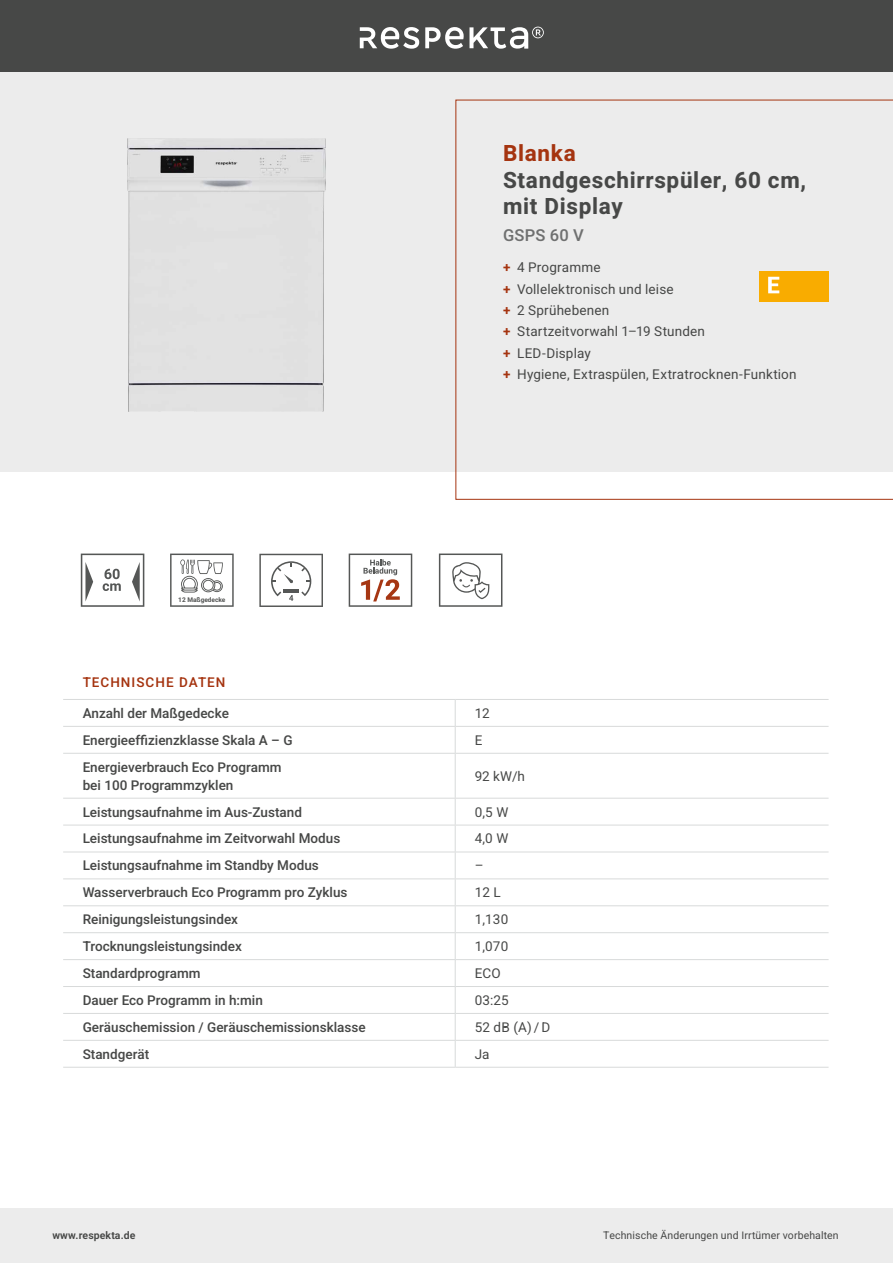
<style>
.page{position:relative;width:893px;height:1263px;background:#fff}
.page>*{position:absolute;margin:0;border:0;box-sizing:border-box;transform-origin:0 0}
.t1{font:700 22.5px/26.4px "Heebo";letter-spacing:.03em;color:#474847}
.t2{font:700 22.5px "Heebo";letter-spacing:.03em;color:#a53410}
.t3{font:500 16.5px "Heebo";letter-spacing:.01em;color:#6f7070}
.t4{font:500 13.5px/18px "Heebo";color:#474847}
.t5{font:13.5px/21.5px "Heebo";letter-spacing:.015em;color:#474847}
.t6{font:500 13.5px "Heebo";letter-spacing:.075em;color:#a53410}
.t7{font:10.5px "Heebo";letter-spacing:.01em;color:#474847}
.t8{font:600 10.5px "Heebo";letter-spacing:.01em;color:#474847}
.t9{font:700 6.45px "Heebo";color:#555756}
.s1{font-weight:600;color:#a53410}
</style>
<div class="page">
<div style="left:0;top:1208px;width:893px;height:55px;background:#ececec"></div>
<div style="left:0;top:0;width:893px;height:75px;background:#474847"></div>
<svg style="left:360px;top:27px;width:59px;height:22px"></svg>
<svg style="left:425px;top:27px;width:119px;height:22px"></svg>
<svg style="left:455px;top:700px;width:1px;height:53px"></svg>
<hr style="left:63px;top:753px;width:392px;height:1px;background:#d8dada">
<hr style="left:455px;top:753px;width:374px;height:1px;background:#d8dada">
<hr style="left:63px;top:798px;width:392px;height:1px;background:#d8dada">
<hr style="left:455px;top:798px;width:374px;height:1px;background:#d8dada">
<hr style="left:63px;top:825px;width:392px;height:1px;background:#d8dada">
<hr style="left:455px;top:825px;width:374px;height:1px;background:#d8dada">
<hr style="left:455px;top:754px;width:1px;height:44px;background:#d8dada">
<svg style="left:455px;top:799px;width:1px;height:268px"></svg>
<hr style="left:63px;top:852px;width:392px;height:1px;background:#d8dada">
<hr style="left:455px;top:852px;width:374px;height:1px;background:#d8dada">
<hr style="left:63px;top:878px;width:392px;height:1px;background:#d8dada">
<hr style="left:455px;top:878px;width:374px;height:1px;background:#d8dada">
<hr style="left:63px;top:905px;width:392px;height:1px;background:#d8dada">
<hr style="left:455px;top:905px;width:374px;height:1px;background:#d8dada">
<hr style="left:63px;top:932px;width:392px;height:1px;background:#d8dada">
<hr style="left:455px;top:932px;width:374px;height:1px;background:#d8dada">
<hr style="left:63px;top:959px;width:392px;height:1px;background:#d8dada">
<hr style="left:455px;top:959px;width:374px;height:1px;background:#d8dada">
<hr style="left:63px;top:986px;width:392px;height:1px;background:#d8dada">
<hr style="left:455px;top:986px;width:374px;height:1px;background:#d8dada">
<hr style="left:63px;top:1013px;width:392px;height:1px;background:#d8dada">
<hr style="left:455px;top:1013px;width:374px;height:1px;background:#d8dada">
<hr style="left:63px;top:1040px;width:392px;height:1px;background:#d8dada">
<hr style="left:455px;top:1040px;width:374px;height:1px;background:#d8dada">
<hr style="left:63px;top:1067px;width:392px;height:1px;background:#d8dada">
<hr style="left:455px;top:1067px;width:374px;height:1px;background:#d8dada">
<hr style="left:63px;top:699px;width:392px;height:1px;background:#d8dada">
<hr style="left:455px;top:699px;width:374px;height:1px;background:#d8dada">
<hr style="left:63px;top:726px;width:392px;height:1px;background:#d8dada">
<hr style="left:455px;top:726px;width:374px;height:1px;background:#d8dada">
<svg style="left:170px;top:554px;width:64px;height:53px"></svg>
<svg style="left:81px;top:554px;width:63px;height:53px"></svg>
<svg style="left:349px;top:553px;width:63px;height:54px"></svg>
<svg style="left:259px;top:554px;width:64px;height:53px"></svg>
<div style="left:0;top:72px;width:893px;height:400px;background:#ececec"></div>
<svg style="left:455px;top:100px;width:438px;height:400px"></svg>
<div style="left:760px;top:271px;width:69px;height:30px;background:#f9ac00"></div>
<svg style="left:768px;top:277px;width:11px;height:16px"></svg>
<div style="left:128px;top:138px;width:197px;height:274px;background:#e1e1e2"></div>
<svg style="left:439px;top:553px;width:63px;height:54px"></svg>
<p class="t9" style="left:178px;top:595px;width:49px">12 Maßgedecke</p>
<h1 class="t2" style="left:503px;top:138px;width:74px">Blanka</h1>
<h1 class="t1" style="left:503px;top:166px;width:304px">Standgeschirrspüler, 60 cm, mit Display</h1>
<p class="t3" style="left:503px;top:223px;width:82px">GSPS 60 V</p>
<p class="t5" style="left:503px;top:257px;width:295px"><span class="s1">+</span> 4 Programme<br><span class="s1">+</span> Vollelektronisch und leise<br><span class="s1">+</span> 2 Sprühebenen<br><span class="s1">+</span> Startzeitvorwahl 1–19 Stunden<br><span class="s1">+</span> LED-Display<br><span class="s1">+</span> Hygiene, Extraspülen, Extratrocknen-Funktion</p>
<p class="t6" style="left:83px;top:672px;width:144px">TECHNISCHE DATEN</p>
<p class="t4" style="left:83px;top:704px;width:148px">Anzahl der Maßgedecke</p>
<p class="t5" style="left:475px;top:702px;width:17px">12</p>
<p class="t4" style="left:83px;top:731px;width:211px">Energieeffizienzklasse Skala A – G</p>
<p class="t5" style="left:475px;top:729px;width:9px">E</p>
<p class="t4" style="left:83px;top:758px;width:200px">Energieverbrauch Eco Programm bei 100 Programmzyklen</p>
<p class="t5" style="left:475px;top:765px;width:52px">92 kW/h</p>
<p class="t4" style="left:83px;top:803px;width:221px">Leistungsaufnahme im Aus-Zustand</p>
<p class="t5" style="left:475px;top:801px;width:35px">0,5 W</p>
<p class="t4" style="left:83px;top:830px;width:259px">Leistungsaufnahme im Zeitvorwahl Modus</p>
<p class="t5" style="left:475px;top:828px;width:35px">4,0 W</p>
<p class="t4" style="left:83px;top:856px;width:238px">Leistungsaufnahme im Standby Modus</p>
<p class="t5" style="left:475px;top:855px;width:10px">–</p>
<p class="t4" style="left:83px;top:883px;width:266px">Wasserverbrauch Eco Programm pro Zyklus</p>
<p class="t5" style="left:475px;top:882px;width:28px">12 L</p>
<p class="t4" style="left:83px;top:910px;width:157px">Reinigungsleistungsindex</p>
<p class="t5" style="left:475px;top:909px;width:35px">1,130</p>
<p class="t4" style="left:83px;top:937px;width:161px">Trocknungsleistungsindex</p>
<p class="t5" style="left:475px;top:935px;width:35px">1,070</p>
<p class="t4" style="left:83px;top:964px;width:119px">Standardprogramm</p>
<p class="t5" style="left:475px;top:962px;width:28px">ECO</p>
<p class="t4" style="left:83px;top:991px;width:182px">Dauer Eco Programm in h:min</p>
<p class="t5" style="left:475px;top:989px;width:36px">03:25</p>
<p class="t4" style="left:83px;top:1018px;width:285px">Geräuschemission / Geräuschemissionsklasse</p>
<p class="t5" style="left:475px;top:1016px;width:77px">52 dB (A) /D</p>
<p class="t4" style="left:83px;top:1045px;width:68px">Standgerät</p>
<p class="t5" style="left:475px;top:1043px;width:16px">Ja</p>
<p class="t8" style="left:52px;top:1228px;width:85px">www.respekta.de</p>
<p class="t7" style="left:603px;top:1228px;width:237px">Technische Änderungen und Irrtümer vorbehalten</p>
</div>
